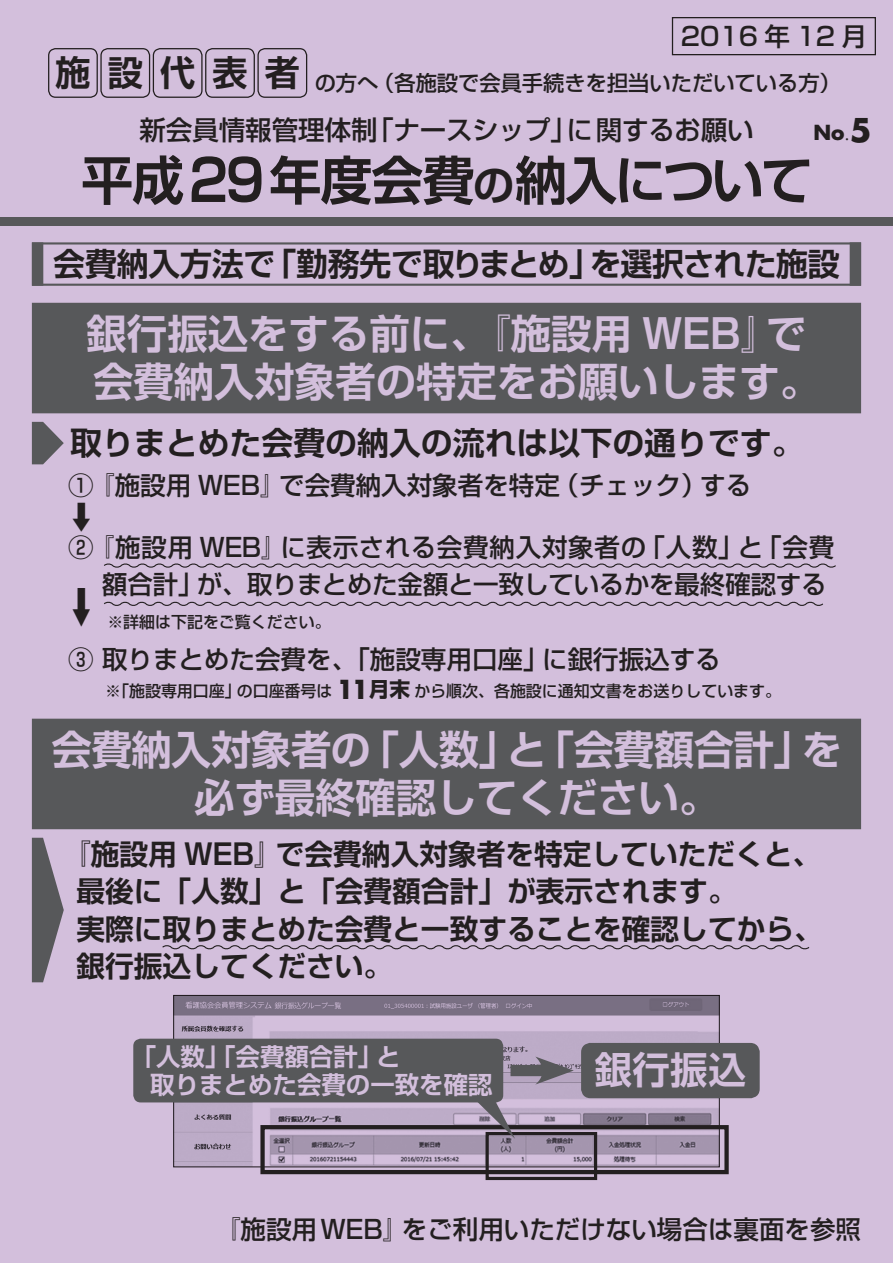
<style>
.page{position:relative;width:893px;height:1263px;background:#d3bfdc}
.page>*{position:absolute;margin:0;border:0;box-sizing:border-box;transform-origin:0 0}
.t1{font:700 57.3px "Shin Go Pr 6 De";color:#231f20;scale:.91 1}
.t2{font:700 52.05px "Shin Go Pr 6 De";letter-spacing:-.035em;color:#231f20}
.t3{font:500 42.45px "Shin Go Pr 6";color:#231f20;scale:.5 1}
.t4{font:700 40.35px/47.8px "Shin Go Pr 6 De";color:#d3bfdc}
.t5{font:700 37.35px "Shin Go Pr 6 De";color:#d3bfdc}
.t6{font:700 35.1px "Shin Go Pr 6 De";color:#231f20}
.t7{font:700 31.95px "Shin Go Pr 6 De";color:#231f20}
.t8{font:700 31.95px "Shin Go Pr 6 De";letter-spacing:-.035em;color:#231f20}
.t9{font:700 31.95px "Shin Go Pr 6 De";letter-spacing:-.02em;color:#231f20}
.t10{font:500 31.95px "Shin Go Pr 6";color:#231f20;scale:.67 1}
.t11{font:700 28.65px/37.2px "Shin Go Pr 6 De";color:#231f20}
.t12{font:500 26.55px "Shin Go Pr 6";letter-spacing:-.005em;color:#231f20}
.t13{font:500 25.5px "Shin Go Pr 6";color:#231f20}
.t14{font:500 25.5px "Shin Go Pr 6";letter-spacing:.025em;color:#231f20}
.t15{font:700 25.5px "Futura";color:#231f20}
.t16{font:700 24.45px "Shin Go Pr 6 De";color:#d3bfdc}
.t17{font:500 21.3px "Shin Go Pr 6";color:#231f20}
.t18{font:700 20.7px "Shin Go Pr 6";color:#231f20}
.t19{font:700 20.25px "Futura";color:#231f20}
.t20{font:18px "Futura";color:#231f20}
.t21{font:500 15.9px "Shin Go Pr 6";color:#231f20}
.s1{font-size:41.7px}
.s2{font-weight:700;font-size:31.95px}
</style>
<div class="page">
<div style="left:0;top:217px;width:893px;height:8px;background:#57585a"></div>
<div style="left:672px;top:17px;width:204px;height:38px;border:1px solid #231f20"></div>
<div style="left:32px;top:242px;width:829px;height:44px;border:2px solid #57585a"></div>
<div style="left:850px;top:242px;width:11px;height:44px;background:#57585a"></div>
<div style="left:32px;top:242px;width:11px;height:44px;background:#57585a"></div>
<div style="left:31px;top:302px;width:831px;height:112px;background:#57585a"></div>
<div style="left:31px;top:718px;width:831px;height:112px;background:#57585a"></div>
<svg style="left:32px;top:422px;width:32px;height:42px"></svg>
<img style="left:175px;top:997px;width:543px;height:168px">
<div style="left:173px;top:995px;width:547px;height:172px;border:1px solid #231f20"></div>
<div style="left:260px;top:1125px;width:469px;height:49px;border:4px solid #231f20"></div>
<div style="left:486px;top:1132px;width:111px;height:48px;border:3px solid #231f20"></div>
<svg style="left:463px;top:1088px;width:52px;height:51px"></svg>
<div style="left:583px;top:1045px;width:175px;height:51px;background:#57585a;border-radius:7px"></div>
<div style="left:581px;top:1043px;width:179px;height:55px;border:4px solid #57585a;border-radius:7px"></div>
<div style="left:510px;top:1065px;width:41px;height:11px;background:#57585a"></div>
<svg style="left:535px;top:1056px;width:39px;height:28px"></svg>
<div style="left:133px;top:1039px;width:370px;height:63px;background:#57585a;border-radius:7px"></div>
<svg style="left:104px;top:563px;width:732px;height:5px"></svg>
<svg style="left:104px;top:601px;width:719px;height:5px"></svg>
<svg style="left:162px;top:945px;width:648px;height:5px"></svg>
<svg style="left:32px;top:838px;width:32px;height:144px"></svg>
<div style="left:153px;top:48px;width:50px;height:50px;border:1px solid #231f20;border-radius:7px"></div>
<div style="left:100px;top:48px;width:50px;height:50px;border:1px solid #231f20;border-radius:7px"></div>
<div style="left:48px;top:48px;width:50px;height:50px;border:1px solid #231f20;border-radius:7px"></div>
<div style="left:205px;top:48px;width:50px;height:50px;border:1px solid #231f20;border-radius:7px"></div>
<div style="left:257px;top:48px;width:50px;height:50px;border:1px solid #231f20;border-radius:7px"></div>
<h3 class="t6" style="left:55px;top:44px;width:37px">施</h3>
<h3 class="t6" style="left:108px;top:44px;width:37px">設</h3>
<h3 class="t6" style="left:160px;top:44px;width:37px">代</h3>
<h3 class="t6" style="left:212px;top:44px;width:37px">表</h3>
<h3 class="t6" style="left:265px;top:44px;width:37px">者</h3>
<p class="t13" style="left:681px;top:15px;width:188px">2016年 12 月</p>
<p class="t17" style="left:315px;top:65px;width:65px">の方へ</p>
<p class="t17" style="left:373px;top:65px;width:469px">（各施設で会員手続きを担当いただいている方(</p>
<p class="t12" style="left:367px;top:108px;width:211px">「ナースシップ」</p>
<p class="t12" style="left:139px;top:108px;width:240px">新会員情報管理体制</p>
<h2 class="t2" style="left:269px;top:137px;width:545px">年度会費<span class="s1">の</span>納入について</h2>
<p class="t12" style="left:566px;top:108px;width:189px">に関するお願い</p>
<p class="t20" style="left:844px;top:121px;width:29px">.<span class="s2">5</span></p>
<p class="t19" style="left:813px;top:119px;width:33px">No</p>
<h2 class="t2" style="left:81px;top:137px;width:104px">平成</h2>
<h1 class="t1" style="left:189px;top:133px;width:85px">29</h1>
<p class="t7" style="left:53px;top:238px;width:224px">会費納入方法で</p>
<p class="t8" style="left:264px;top:238px;width:338px">「勤務先で取りまとめ」</p>
<p class="t9" style="left:590px;top:238px;width:252px">を選択された施設</p>
<h3 class="t4" style="left:87px;top:308px;width:735px">銀行振込をする前に、『施設用 WEB』会費納入対象者の特定をお願いします。</h3>
<h3 class="t4" style="left:766px;top:308px;width:42px">で</h3>
<p class="t7" style="left:70px;top:417px;width:735px">取りまとめた会費の納入の流れは以下の通りです。</p>
<p class="t13" style="left:68px;top:465px;width:219px">① 『施設用 WEB』</p>
<p class="t10" style="left:71px;top:490px;width:33px">⬇</p>
<p class="t13" style="left:68px;top:526px;width:220px">② 『施設用 WEB』</p>
<p class="t13" style="left:279px;top:465px;width:282px">で会費納入対象者を特定</p>
<p class="t13" style="left:553px;top:465px;width:155px">（チェック）</p>
<p class="t13" style="left:700px;top:465px;width:53px">する</p>
<p class="t14" style="left:280px;top:526px;width:367px">に表示される会費納入対象者の</p>
<p class="t13" style="left:639px;top:526px;width:106px">「人数」</p>
<p class="t13" style="left:738px;top:526px;width:27px">と</p>
<p class="t13" style="left:756px;top:526px;width:80px">「会費</p>
<h3 class="t3" style="left:71px;top:572px;width:44px">⬇</h3>
<p class="t13" style="left:102px;top:563px;width:103px">額合計」</p>
<p class="t13" style="left:197px;top:563px;width:631px">が、取りまとめた金額と一致しているかを最終確認する</p>
<p class="t21" style="left:107px;top:609px;width:225px">※詳細は下記をご覧ください。</p>
<p class="t13" style="left:542px;top:638px;width:180px">に銀行振込する</p>
<p class="t13" style="left:68px;top:638px;width:482px">③ 取りまとめた会費を、「施設専用口座」</p>
<p class="t21" style="left:414px;top:678px;width:368px">から順次、各施設に通知文書をお送りしています。</p>
<p class="t18" style="left:369px;top:673px;width:43px">月末</p>
<p class="t15" style="left:336px;top:672px;width:34px">11</p>
<p class="t21" style="left:68px;top:678px;width:174px">　　 ※「施設専用口座」</p>
<p class="t21" style="left:237px;top:678px;width:97px">の口座番号は</p>
<h3 class="t4" style="left:359px;top:724px;width:457px">「人数」「会費額合計」</h3>
<h3 class="t4" style="left:194px;top:724px;width:527px;text-indent:-142px">会費納入対象者の<br>必ず最終確認してください。</h3>
<h3 class="t4" style="left:506px;top:724px;width:42px">と</h3>
<h3 class="t4" style="left:802px;top:724px;width:42px">を</h3>
<p class="t11" style="left:276px;top:834px;width:547px">で会費納入対象者を特定していただくと、</p>
<p class="t11" style="left:77px;top:834px;width:748px;text-indent:-14px">『施設用 WEB』<br>最後に「人数」と「会費額合計」が表示されます。<br>実際に取りまとめた会費と一致することを確認してから、銀行振込してください。</p>
<p class="t16" style="left:132px;top:1036px;width:252px">「人数」「会費額合計」</p>
<h3 class="t5" style="left:595px;top:1039px;width:152px">銀行振込</h3>
<p class="t16" style="left:376px;top:1036px;width:26px">と</p>
<p class="t16" style="left:150px;top:1065px;width:344px">取りまとめた会費の一致を確認</p>
<p class="t13" style="left:215px;top:1208px;width:195px">『施設用WEB』</p>
<p class="t13" style="left:402px;top:1208px;width:461px">をご利用いただけない場合は裏面を参照</p>
</div>
